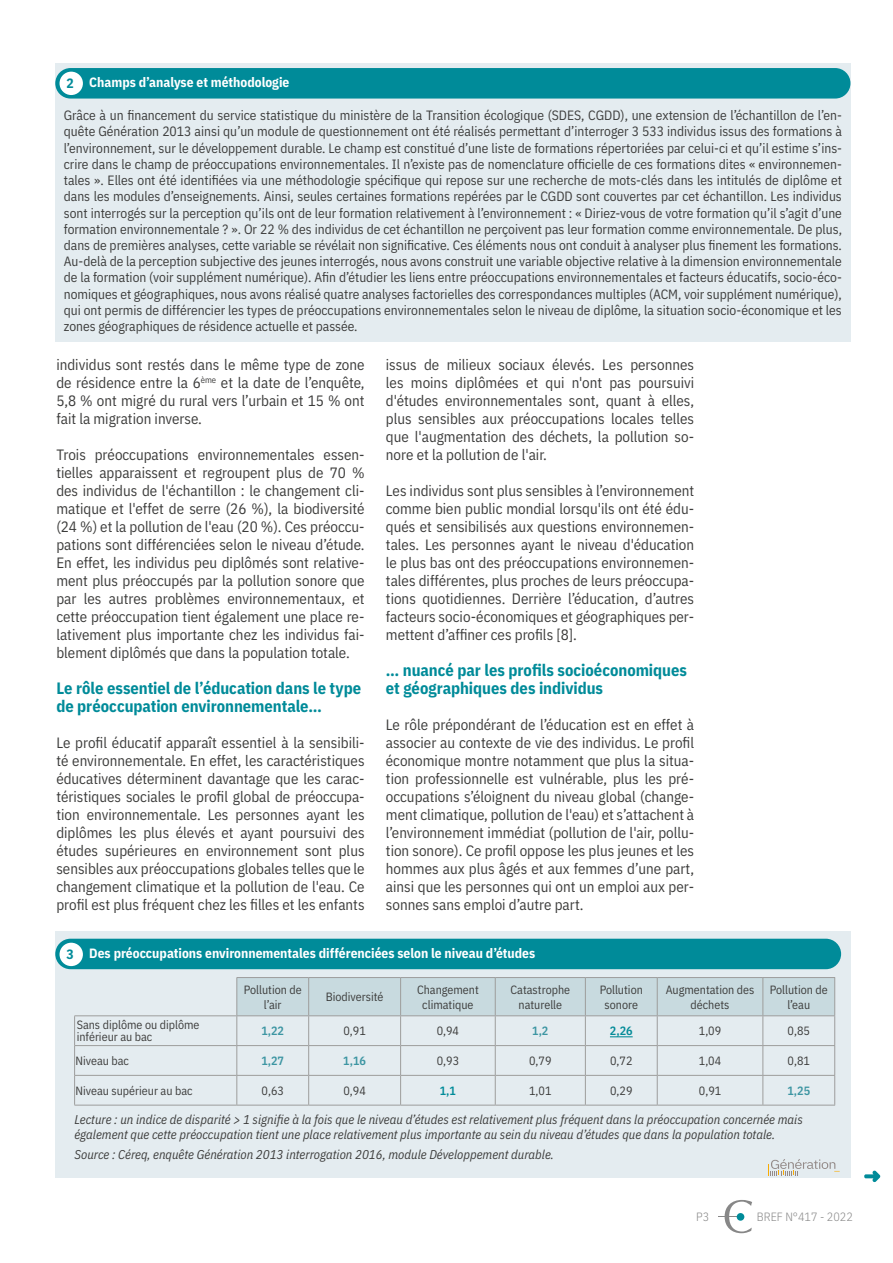
<style>
.page{position:relative;width:893px;height:1263px;background:#fff}
.page>*{position:absolute;margin:0;border:0;box-sizing:border-box;transform-origin:0 0}
.t1{font:700 16.5px/18px "IBM Plex Sans Cond";letter-spacing:-.005em;color:#008b99}
.t2{font:15px/18px "IBM Plex Sans Cond";color:#3c3c3b;text-align:justify}
.t3{font:13.5px/16.2px "IBM Plex Sans Cond";color:#3c3c3b;text-align:justify}
.t4{font:700 13.5px "IBM Plex Sans Cond";color:#fff}
.t5{font:700 13.5px "IBM Plex Sans Cond";color:#008b99}
.t6{font:italic 12.75px/15.3px "IBM Plex Sans Cond";color:#3c3c3b}
.t7{font:12px/14.4px "IBM Plex Sans Cond";color:#3c3c3b;text-align:center}
.t8{font:600 12px "IBM Plex Sans Cond";color:#3c95a2}
.t9{font:300 12px "IBM Plex Sans Cond";color:#878787}
.t10{font:600 12px "IBM Plex Sans Cond";color:#028b98}
.t11{font:600 12px "IBM Plex Sans Cond";color:#008b99}
</style>
<div class="page">
<svg style="left:718px;top:1200px;width:34px;height:33px"></svg>
<div style="left:737px;top:1213px;width:7px;height:8px;background:#008b99;border-radius:50%"></div>
<svg style="left:864px;top:1170px;width:16px;height:12px"></svg>
<div style="left:55px;top:64px;width:795px;height:278px;background:#e4ecf0"></div>
<div style="left:55px;top:68px;width:795px;height:31px;background:#008b99;border-radius:15px"></div>
<div style="left:55px;top:931px;width:795px;height:247px;background:#e4ecf0"></div>
<div style="left:55px;top:939px;width:786px;height:30px;background:#008b99;border-radius:15px"></div>
<svg style="left:74px;top:1016px;width:1px;height:29px"></svg>
<hr style="left:74px;top:1045px;width:1px;height:30px;background:#9d9d9c">
<hr style="left:74px;top:1075px;width:1px;height:30px;background:#9d9d9c">
<hr style="left:74px;top:1015px;width:163px;height:1px;background:#9d9d9c">
<hr style="left:75px;top:1045px;width:162px;height:1px;background:#9d9d9c">
<hr style="left:75px;top:1075px;width:162px;height:1px;background:#9d9d9c">
<hr style="left:74px;top:1105px;width:163px;height:1px;background:#9d9d9c">
<hr style="left:237px;top:1105px;width:72px;height:1px;background:#9d9d9c">
<hr style="left:309px;top:1105px;width:92px;height:1px;background:#9d9d9c">
<hr style="left:401px;top:1105px;width:94px;height:1px;background:#9d9d9c">
<hr style="left:495px;top:1105px;width:90px;height:1px;background:#9d9d9c">
<hr style="left:585px;top:1105px;width:72px;height:1px;background:#9d9d9c">
<hr style="left:657px;top:1105px;width:106px;height:1px;background:#9d9d9c">
<hr style="left:763px;top:1105px;width:72px;height:1px;background:#9d9d9c">
<svg style="left:237px;top:977px;width:598px;height:128px"></svg>
<div style="left:60px;top:72px;width:23px;height:23px;background:#fff;border-radius:50%"></div>
<div style="left:60px;top:943px;width:23px;height:23px;background:#fff;border-radius:50%"></div>
<svg style="left:768px;top:1159px;width:72px;height:16px"></svg>
<p class="t4" style="left:89px;top:72px;width:202px">Champs d’analyse et méthodologie</p>
<p class="t3" style="left:64px;top:106px;width:780px">Grâce à un financement du service statistique du ministère de la Transition écologique (SDES, CGDD), une extension de l’échantillon de l’en&shy;quête Génération 2013 ainsi qu’un module de questionnement ont été réalisés permettant d’interroger 3 533 individus issus des formations à l’environnement, sur le développement durable. Le champ est constitué d’une liste de formations répertoriées par celui-ci et qu’il estime s’ins&shy;crire dans le champ de préoccupations environnementales. Il n’existe pas de nomenclature officielle de ces formations dites « environnemen&shy;tales ». Elles ont été identifiées via une méthodologie spécifique qui repose sur une recherche de mots-clés dans les intitulés de diplôme et dans les modules d’enseignements. Ainsi, seules certaines formations repérées par le CGDD sont couvertes par cet échantillon. Les individus sont interrogés sur la perception qu’ils ont de leur formation relativement à l’environnement : « Diriez-vous de votre formation qu’il s’agit d’une formation environnementale ? ». Or 22 % des individus de cet échantillon ne perçoivent pas leur formation comme environnementale. De plus, dans de premières analyses, cette variable se révélait non significative. Ces éléments nous ont conduit à analyser plus finement les formations.<br>Au-delà de la perception subjective des jeunes interrogés, nous avons construit une variable objective relative à la dimension environnementale de la formation (voir supplément numérique). Afin d’étudier les liens entre préoccupations environnementales et facteurs éducatifs, socio-éco&shy;nomiques et géographiques, nous avons réalisé quatre analyses factorielles des correspondances multiples (ACM, voir supplément numérique), qui ont permis de différencier les types de préoccupations environnementales selon le niveau de diplôme, la situation socio-économique et les zones géographiques de résidence actuelle et passée.</p>
<p class="t5" style="left:66px;top:73px;width:9px">2</p>
<p class="t2" style="left:56px;top:354px;width:310px">individus sont restés dans le même type de zone de résidence entre la 6<sup>ème</sup> et la date de l’enquête, 5,8 % ont migré du rural vers l’urbain et 15 % ont fait la migration inverse.</p>
<p class="t2" style="left:56px;top:444px;width:310px">Trois préoccupations environnementales essen&shy;tielles apparaissent et regroupent plus de 70 % des individus de l'échantillon : le changement cli&shy;matique et l'effet de serre (26 %), la biodiversité (24 %) et la pollution de l'eau (20 %). Ces préoccu&shy;pations sont différenciées selon le niveau d’étude.<br>En effet, les individus peu diplômés sont relative&shy;ment plus préoccupés par la pollution sonore que par les autres problèmes environnementaux, et cette préoccupation tient également une place re&shy;lativement plus importante chez les individus fai&shy;blement diplômés que dans la population totale.</p>
<p class="t1" style="left:56px;top:678px;width:306px">Le rôle essentiel de l’éducation dans le type de préoccupation environnementale…</p>
<p class="t2" style="left:56px;top:732px;width:310px">Le profil éducatif apparaît essentiel à la sensibili&shy;té environnementale. En effet, les caractéristiques éducatives déterminent davantage que les carac&shy;téristiques sociales le profil global de préoccupa&shy;tion environnementale. Les personnes ayant les diplômes les plus élevés et ayant poursuivi des études supérieures en environnement sont plus sensibles aux préoccupations globales telles que le changement climatique et la pollution de l'eau. Ce profil est plus fréquent chez les filles et les enfants</p>
<p class="t2" style="left:386px;top:354px;width:310px">issus de milieux sociaux élevés. Les personnes les moins diplômées et qui n'ont pas poursuivi d'études environnementales sont, quant à elles, plus sensibles aux préoccupations locales telles que l'augmentation des déchets, la pollution so&shy;nore et la pollution de l'air.</p>
<p class="t2" style="left:386px;top:480px;width:310px">Les individus sont plus sensibles à l’environnement comme bien public mondial lorsqu'ils ont été édu&shy;qués et sensibilisés aux questions environnemen&shy;tales. Les personnes ayant le niveau d'éducation le plus bas ont des préoccupations environnemen&shy;tales différentes, plus proches de leurs préoccupa&shy;tions quotidiennes. Derrière l’éducation, d’autres facteurs socio-économiques et géographiques per&shy;mettent d’affiner ces profils [8].</p>
<p class="t1" style="left:386px;top:660px;width:303px">… nuancé par les profils socioéconomiques et géographiques des individus</p>
<p class="t2" style="left:386px;top:714px;width:310px">Le rôle prépondérant de l’éducation est en effet à associer au contexte de vie des individus. Le profil économique montre notamment que plus la situa&shy;tion professionnelle est vulnérable, plus les pré&shy;occupations s’éloignent du niveau global (change&shy;ment climatique, pollution de l'eau) et s’attachent à l’environnement immédiat (pollution de l'air, pollu&shy;tion sonore). Ce profil oppose les plus jeunes et les hommes aux plus âgés et aux femmes d’une part, ainsi que les personnes qui ont un emploi aux per&shy;sonnes sans emploi d’autre part.</p>
<p class="t4" style="left:89px;top:942px;width:447px">Des préoccupations environnementales différenciées selon le niveau d’études</p>
<p class="t7" style="left:244px;top:982px;width:59px">Pollution de l’air</p>
<p class="t7" style="left:326px;top:989px;width:59px">Biodiversité</p>
<p class="t7" style="left:417px;top:982px;width:63px">Changement climatique</p>
<p class="t7" style="left:510px;top:982px;width:61px">Catastrophe naturelle</p>
<p class="t7" style="left:600px;top:982px;width:45px">Pollution sonore</p>
<p class="t7" style="left:666px;top:982px;width:90px">Augmentation des déchets</p>
<p class="t7" style="left:770px;top:982px;width:59px">Pollution de l’eau</p>
<p class="t7" style="left:77px;top:1018px;width:124px;line-height:12px;text-align:left">Sans diplôme ou diplôme inférieur au bac</p>
<p class="t8" style="left:261px;top:1022px;width:24px">1,22</p>
<p class="t7" style="left:343px;top:1023px;width:24px">0,91</p>
<p class="t7" style="left:437px;top:1023px;width:24px">0,94</p>
<p class="t8" style="left:532px;top:1022px;width:18px">1,2</p>
<p class="t10" style="left:610px;top:1022px;width:24px">2,26</p>
<p class="t7" style="left:699px;top:1023px;width:24px">1,09</p>
<p class="t7" style="left:788px;top:1023px;width:24px">0,85</p>
<p class="t7" style="left:75px;top:1053px;width:55px">Niveau bac</p>
<p class="t8" style="left:261px;top:1051px;width:24px">1,27</p>
<p class="t8" style="left:343px;top:1051px;width:24px">1,16</p>
<p class="t7" style="left:437px;top:1053px;width:24px">0,93</p>
<p class="t7" style="left:529px;top:1053px;width:24px">0,79</p>
<p class="t7" style="left:610px;top:1053px;width:24px">0,72</p>
<p class="t7" style="left:699px;top:1053px;width:24px">1,04</p>
<p class="t7" style="left:788px;top:1053px;width:24px">0,81</p>
<p class="t7" style="left:75px;top:1082px;width:119px">Niveau supérieur au bac</p>
<p class="t7" style="left:262px;top:1082px;width:24px">0,63</p>
<p class="t7" style="left:343px;top:1082px;width:24px">0,94</p>
<p class="t11" style="left:440px;top:1081px;width:18px">1,1</p>
<p class="t7" style="left:529px;top:1082px;width:24px">1,01</p>
<p class="t7" style="left:610px;top:1082px;width:24px">0,29</p>
<p class="t7" style="left:699px;top:1082px;width:24px">0,91</p>
<p class="t8" style="left:787px;top:1081px;width:24px">1,25</p>
<p class="t5" style="left:66px;top:943px;width:9px">3</p>
<p class="t6" style="left:74px;top:1111px;width:730px">Lecture : un indice de disparité &gt; 1 signifie à la fois que le niveau d’études est relativement plus fréquent dans la préoccupation concernée mais également que cette préoccupation tient une place relativement plus importante au sein du niveau d’études que dans la population totale.</p>
<p class="t6" style="left:74px;top:1145px;width:481px">Source : Céreq, enquête Génération 2013 interrogation 2016, module Développement durable.</p>
<p class="t9" style="left:696px;top:1208px;width:14px">P3</p>
<p class="t9" style="left:757px;top:1208px;width:97px">BREF N°417 - 2022</p>
</div>
